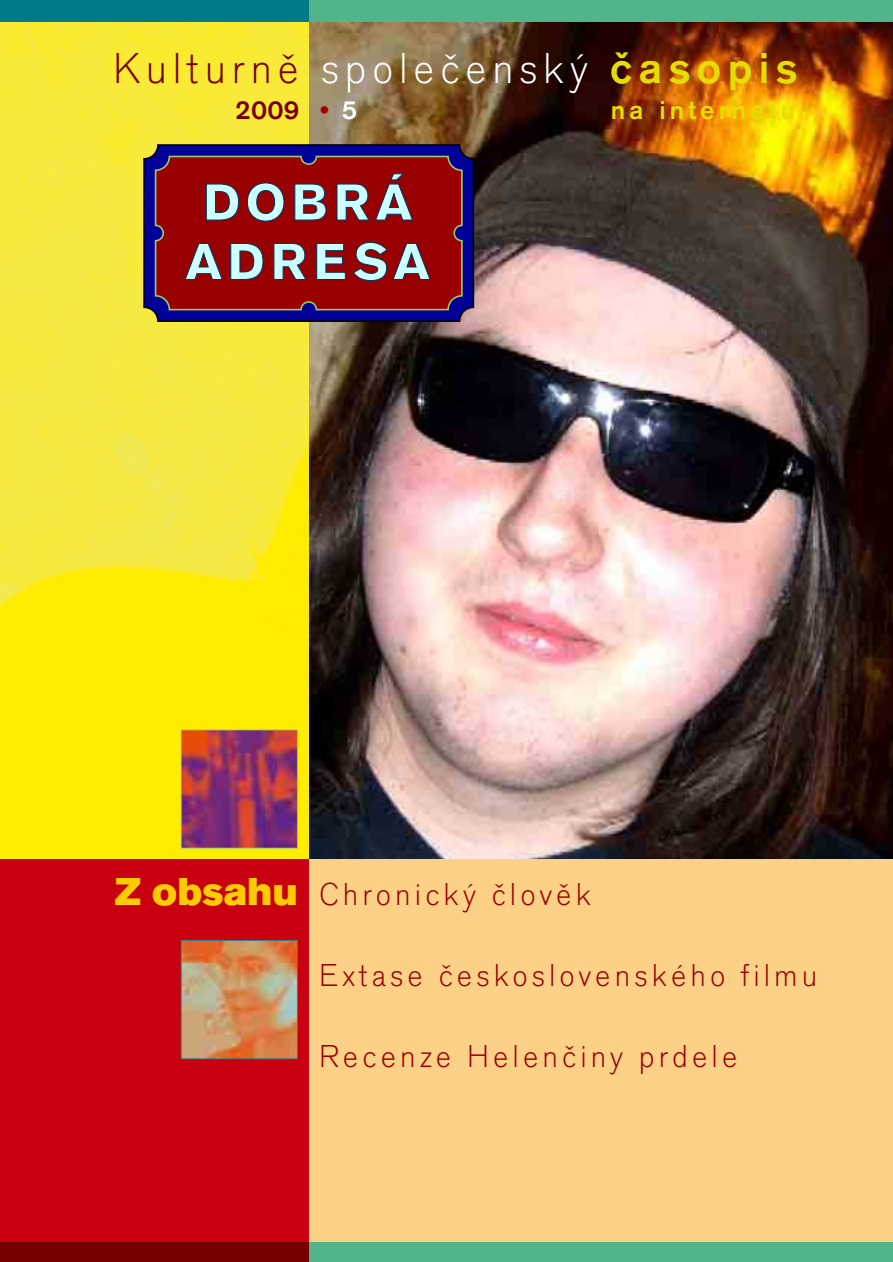
<style>
.page{position:relative;width:893px;height:1262px;background:#fff}
.page>*{position:absolute;margin:0;border:0;box-sizing:border-box;transform-origin:0 0}
.t1{font:45px "Accius TCE Ligh";letter-spacing:.13em;color:#fff}
.t2{font:33px "Accius TCE Ligh";letter-spacing:.125em;color:#9c0003}
.t3{font:500 27px "Accius TCE";letter-spacing:.145em;color:#e6de00}
.t4{font:500 27px "Accius TCE";color:#760000}
.s1{color:#760000}
.s2{font-family:"Accius TCE";font-weight:500;color:#e6de00}
.s3{color:#9c0003}
.s4{color:#fff}
.s5{font-family:"Accius TCE Ultr";font-size:40.5px;color:#fdcc00}
</style>
<div class="page">
<img style="left:308px;top:21px;width:584px;height:838px">
<img style="left:0;top:21px;width:308px;height:838px">
<svg style="left:143px;top:144px;width:331px;height:178px;background:#12127f"></svg>
<svg style="left:155px;top:156px;width:307px;height:154px;background:#940708"></svg>
<svg style="left:206px;top:183px;width:33px;height:37px"></svg>
<svg style="left:247px;top:182px;width:37px;height:40px"></svg>
<svg style="left:294px;top:183px;width:32px;height:37px"></svg>
<svg style="left:336px;top:173px;width:77px;height:47px;background:#9b6267"></svg>
<svg style="left:184px;top:243px;width:39px;height:37px"></svg>
<svg style="left:230px;top:243px;width:33px;height:37px"></svg>
<svg style="left:273px;top:243px;width:34px;height:37px"></svg>
<svg style="left:316px;top:243px;width:30px;height:37px"></svg>
<svg style="left:352px;top:242px;width:79px;height:39px;background:#9a6b71"></svg>
<div style="left:0;top:859px;width:892px;height:403px;background:#fad187"></div>
<div style="left:0;top:859px;width:308px;height:403px;background:#c80010"></div>
<div style="left:0;top:0;width:892px;height:21px;background:#50b58b"></div>
<div style="left:0;top:0;width:308px;height:21px;background:#007989"></div>
<div style="left:0;top:1242px;width:892px;height:20px;background:#50b58b"></div>
<div style="left:0;top:1242px;width:308px;height:20px;background:#760000"></div>
<img style="left:183px;top:731px;width:113px;height:115px">
<div style="left:181px;top:729px;width:117px;height:119px;border:1px solid #a6c97a"></div>
<img style="left:183px;top:942px;width:113px;height:115px">
<div style="left:181px;top:940px;width:117px;height:119px;border:1px solid #347a88"></div>
<h1 class="t1" style="left:113px;top:54px;width:685px"><span class="s1">Kulturně</span> společenský <span class="s2">časopis</span></h1>
<p class="t4" style="left:235px;top:101px;width:124px">2009 <span class="s3">•</span> <span class="s4">5</span></p>
<p class="t3" style="left:610px;top:101px;width:186px">na internetu</p>
<p class="t2" style="left:115px;top:883px;width:478px"><span class="s5">Z obsahu</span> Chronický člověk</p>
<p class="t2" style="left:319px;top:964px;width:499px">Extase československého filmu</p>
<p class="t2" style="left:319px;top:1045px;width:420px">Recenze Helenčiny prdele</p>
</div>
